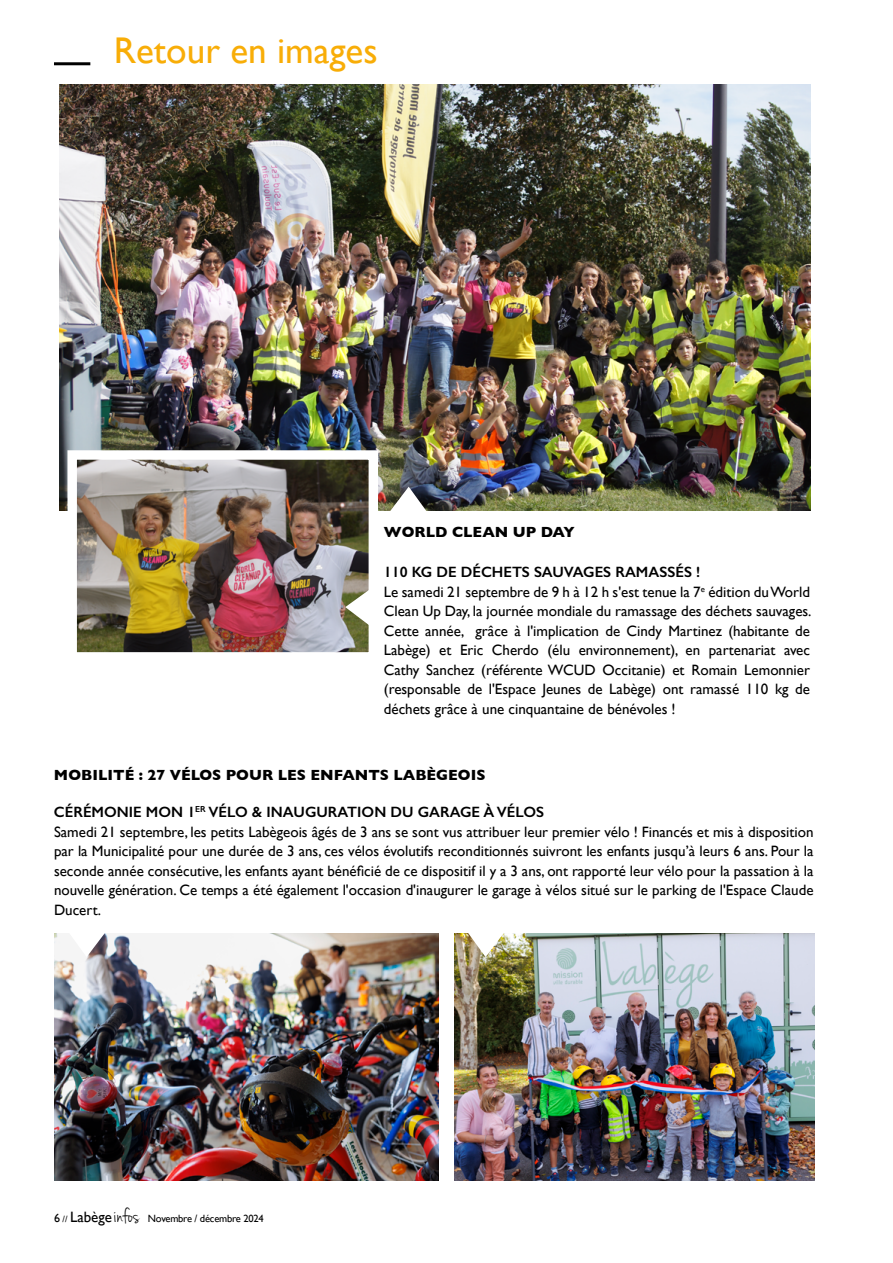
<style>
.page{position:relative;width:893px;height:1263px;background:#fff}
.page>*{position:absolute;margin:0;border:0;box-sizing:border-box;transform-origin:0 0}
.t1{font:37.2px "Gill Sans";color:#f8ad07}
.t2{font:15px/19.5px "Gill Sans";color:#000}
.t3{font:700 15px "Gill Sans";color:#000}
.t4{font:10.5px "Gill Sans";letter-spacing:-.02em;color:#000}
.s1{font-weight:600}
.s2{font-size:12px}
.s3{font-size:9px}
.s4{font-size:15px}
.s5{font-family:"Jenna Sue";font-size:22.5px}
</style>
<div class="page">
<img style="left:60px;top:84px;width:750px;height:426px">
<img style="left:78px;top:460px;width:290px;height:192px">
<div style="left:68px;top:450px;width:310px;height:212px;border:9px solid #fff"></div>
<img style="left:54px;top:933px;width:385px;height:248px">
<img style="left:454px;top:933px;width:361px;height:248px">
<hr style="left:54px;top:62px;width:36px;height:3px;background:#000">
<svg style="left:68px;top:933px;width:39px;height:24px"></svg>
<svg style="left:466px;top:933px;width:40px;height:24px"></svg>
<svg style="left:345px;top:588px;width:27px;height:39px"></svg>
<svg style="left:389px;top:487px;width:39px;height:24px"></svg>
<h1 class="t1" style="left:114px;top:29px;width:265px">Retour en images</h1>
<p class="t3" style="left:384px;top:520px;width:192px">WORLD CLEAN UP DAY</p>
<p class="t2" style="left:384px;top:562px;width:429px"><span class="s1">110 KG DE DÉCHETS SAUVAGES RAMASSÉS !<br></span>Le samedi 21 septembre de 9 h à 12 h s'est tenue la 7<sup>e</sup> édition du World Clean Up Day, la journée mondiale du ramassage des déchets sauvages.<br>Cette année, grâce à l'implication de Cindy Martinez (habitante de Labège) et Eric Cherdo (élu environnement), en partenariat avec Cathy Sanchez (référente WCUD Occitanie) et Romain Lemonnier (responsable de l'Espace Jeunes de Labège) ont ramassé 110 kg de déchets grâce à une cinquantaine de bénévoles !</p>
<p class="t3" style="left:54px;top:763px;width:433px">MOBILITÉ : 27 VÉLOS POUR LES ENFANTS LABÈGEOIS</p>
<p class="t2" style="left:54px;top:802px;width:761px"><span class="s1">CÉRÉMONIE MON 1</span><sup>ER</sup> <span class="s1">VÉLO &amp; INAUGURATION DU GARAGE À VÉLOS<br></span>Samedi 21 septembre, les petits Labègeois âgés de 3 ans se sont vus attribuer leur premier vélo ! Financés et mis à disposition par la Municipalité pour une durée de 3 ans, ces vélos évolutifs reconditionnés suivront les enfants jusqu’à leurs 6 ans. Pour la seconde année consécutive, les enfants ayant bénéficié de ce dispositif il y a 3 ans, ont rapporté leur vélo pour la passation à la nouvelle génération. Ce temps a été également l'occasion d'inaugurer le garage à vélos situé sur le parking de l'Espace Claude Ducert.</p>
<p class="t4" style="left:54px;top:1213px;width:211px"><span class="s2">6</span> <span class="s3">//</span> <span class="s4">Labège</span><span class="s5">infos</span> Novembre / décembre 2024</p>
</div>
